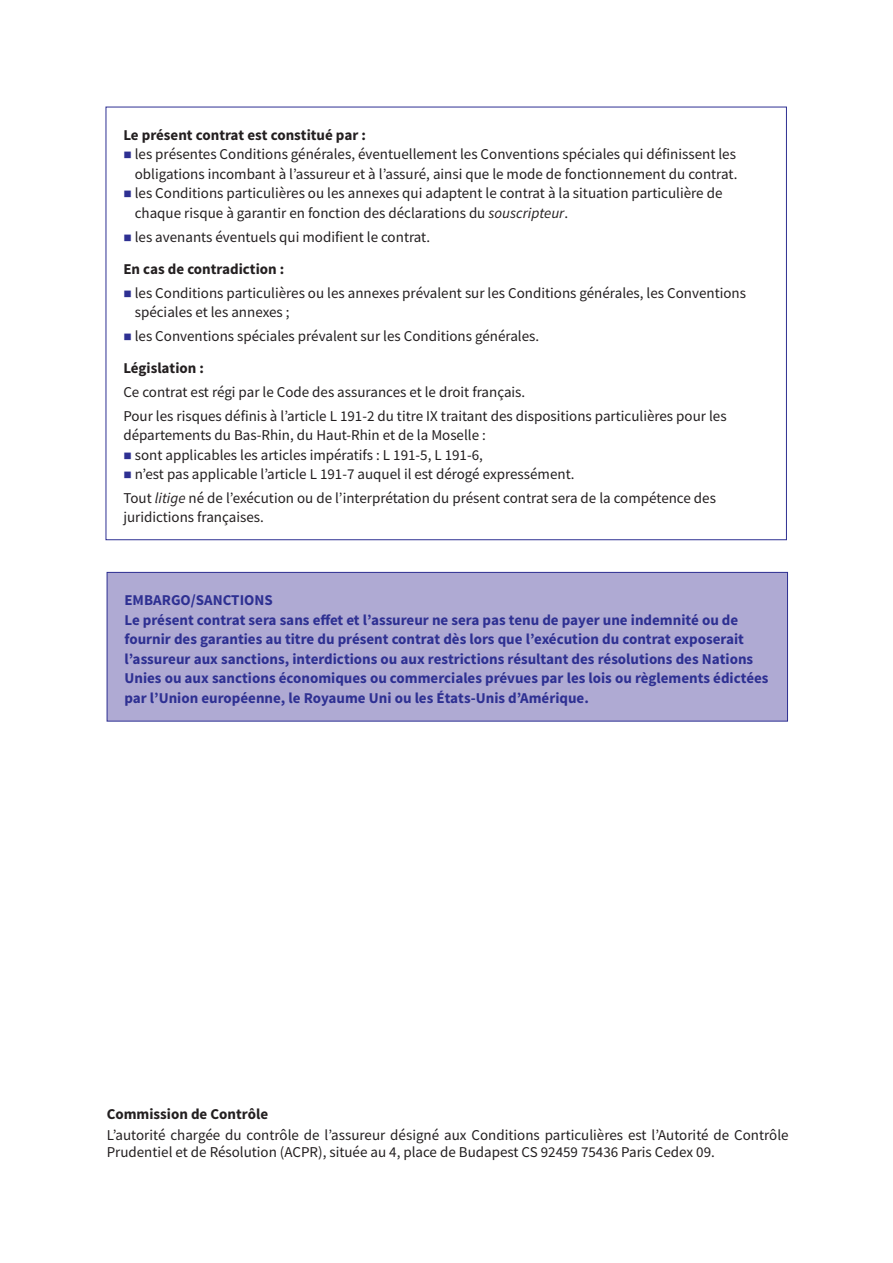
<style>
.page{position:relative;width:893px;height:1263px;background:#fff}
.page>*{position:absolute;margin:0;border:0;box-sizing:border-box;transform-origin:0 0}
.TEXTE{font:15px/19.5px "Source Sans Pro";color:#231f20}
.TEXTE-2{font:700 15px/19.5px "Source Sans Pro";color:#2e3092}
.TEXTE-3{font:700 15px "Source Sans Pro";color:#231f20}
.s1{color:#2e3092}
.s2{font-style:italic}
</style>
<div class="page">
<div style="left:107px;top:572px;width:680px;height:149px;background:#afaad3"></div>
<div style="left:107px;top:572px;width:681px;height:149px;border:1px solid #2e3092"></div>
<p class="TEXTE-3" style="left:123px;top:125px;width:244px">Le présent contrat est constitué par :</p>
<p class="TEXTE" style="left:123px;top:144px;width:615px;text-align:right"><span class="s1">■</span> les présentes Conditions générales, éventuellement les Conventions spéciales qui définissent les obligations incombant à l’assureur et à l’assuré, ainsi que le mode de fonctionnement du contrat.</p>
<p class="TEXTE" style="left:135px;top:183px;width:589px;text-indent:-11px"><span class="s1">■</span> les Conditions particulières ou les annexes qui adaptent le contrat à la situation particulière de chaque risque à garantir en fonction des déclarations du <span class="s2">souscripteur</span>.</p>
<p class="TEXTE" style="left:123px;top:227px;width:308px"><span class="s1">■</span> les avenants éventuels qui modifient le contrat.</p>
<p class="TEXTE-3" style="left:123px;top:259px;width:162px">En cas de contradiction :</p>
<p class="TEXTE" style="left:135px;top:283px;width:613px;text-indent:-11px"><span class="s1">■</span> les Conditions particulières ou les annexes prévalent sur les Conditions générales, les Conventions spéciales et les annexes ;</p>
<p class="TEXTE" style="left:123px;top:326px;width:417px"><span class="s1">■</span> les Conventions spéciales prévalent sur les Conditions générales.</p>
<p class="TEXTE-3" style="left:123px;top:358px;width:82px">Législation :</p>
<p class="TEXTE" style="left:123px;top:382px;width:403px">Ce contrat est régi par le Code des assurances et le droit français.</p>
<p class="TEXTE" style="left:123px;top:406px;width:605px">Pour les risques définis à l’article L 191-2 du titre IX traitant des dispositions particulières pour les départements du Bas-Rhin, du Haut-Rhin et de la Moselle :</p>
<p class="TEXTE" style="left:123px;top:445px;width:361px"><span class="s1">■</span> sont applicables les articles impératifs : L 191-5, L 191-6,</p>
<p class="TEXTE" style="left:123px;top:464px;width:453px"><span class="s1">■</span> n’est pas applicable l’article L 191-7 auquel il est dérogé expressément.</p>
<p class="TEXTE" style="left:123px;top:488px;width:594px">Tout <span class="s2">litige</span> né de l’exécution ou de l’interprétation du présent contrat sera de la compétence des juridictions françaises.</p>
<p class="TEXTE-2" style="left:124px;top:591px;width:150px">EMBARGO/SANCTIONS</p>
<p class="TEXTE-2" style="left:124px;top:610px;width:646px">Le présent contrat sera sans effet et l’assureur ne sera pas tenu de payer une indemnité ou de fournir des garanties au titre du présent contrat dès lors que l’exécution du contrat exposerait l’assureur aux sanctions, interdictions ou aux restrictions résultant des résolutions des Nations Unies ou aux sanctions économiques ou commerciales prévues par les lois ou règlements édictées par l’Union européenne, le Royaume Uni ou les États-Unis d’Amérique.</p>
<p class="TEXTE-3" style="left:107px;top:1105px;width:163px">Commission de Contrôle</p>
<p class="TEXTE" style="left:107px;top:1127px;width:683px;line-height:16.5px">L’autorité chargée du contrôle de l’assureur désigné aux Conditions particulières est l’Autorité de Contrôle<br>Prudentiel et de Résolution (ACPR), située au 4, place de Budapest CS 92459 75436 Paris Cedex 09.</p>
</div>
